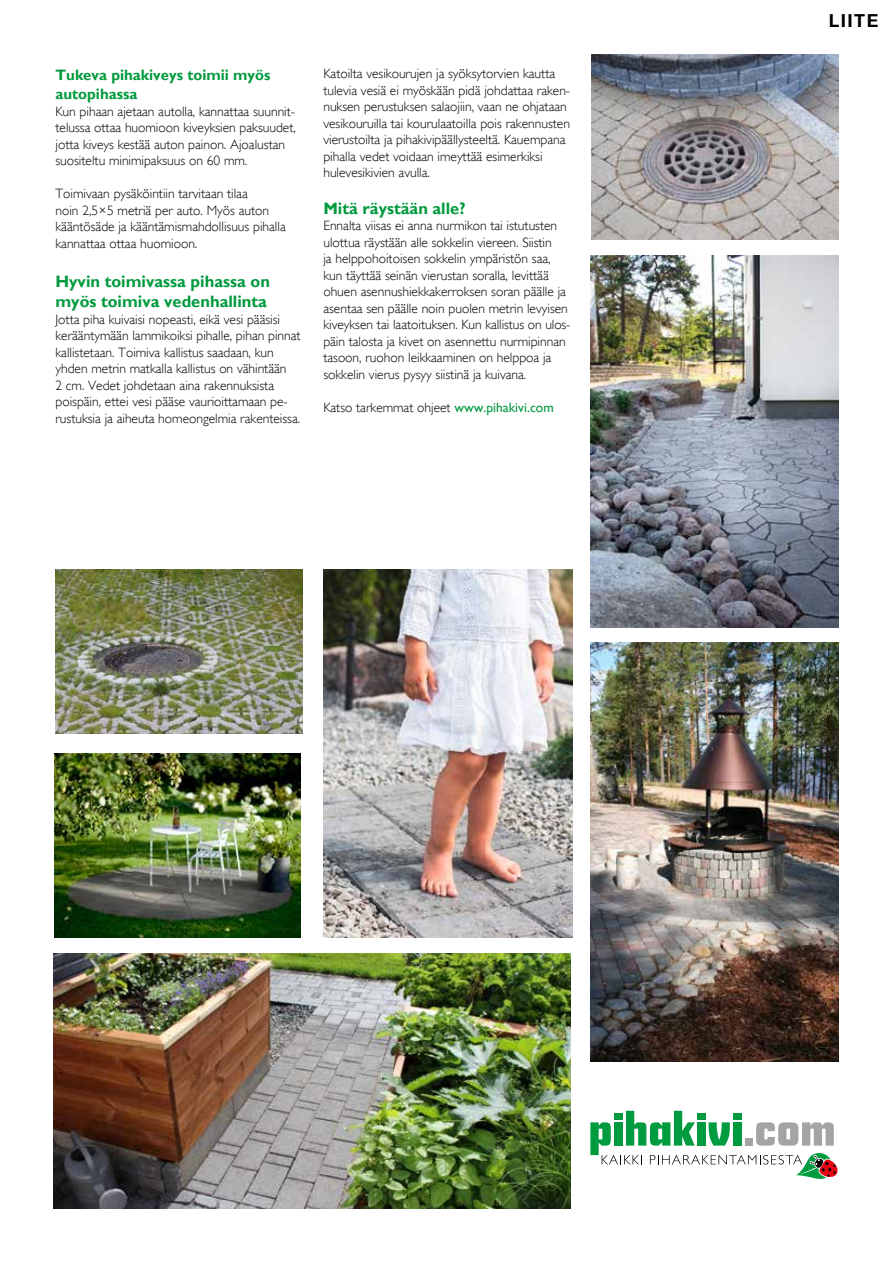
<style>
.page{position:relative;width:893px;height:1263px;background:#fff}
.page>*{position:absolute;margin:0;border:0;box-sizing:border-box;transform-origin:0 0}
.t1{font:700 18px "ABB Neue Helvetica";letter-spacing:.08em;color:#000}
.t2{font:700 16.5px/19.8px "Gill Sans";color:#009a3e}
.t3{font:700 15px/19.8px "Gill Sans";color:#009a3e}
.t4{font:300 13.5px/16.5px "Gill Sans";color:#000}
.s1{font-weight:400;color:#009a3e}
</style>
<div class="page">
<img style="left:55px;top:753px;width:246px;height:184px">
<svg style="left:590px;top:1111px;width:248px;height:68px"></svg>
<img style="left:323px;top:570px;width:249px;height:367px">
<img style="left:55px;top:570px;width:248px;height:164px">
<img style="left:591px;top:54px;width:248px;height:185px">
<img style="left:591px;top:255px;width:247px;height:372px">
<img style="left:53px;top:954px;width:518px;height:255px">
<img style="left:591px;top:643px;width:248px;height:418px">
<p class="t3" style="left:55px;top:65px;width:216px">Tukeva pihakiveys toimii myös autopihassa</p>
<p class="t4" style="left:55px;top:103px;width:242px">Kun pihaan ajetaan autolla, kannattaa suunnit&shy;telussa ottaa huomioon kiveyksien paksuudet, jotta kiveys kestää auton painon. Ajoalustan suositeltu minimipaksuus on 60 mm.</p>
<p class="t4" style="left:55px;top:186px;width:232px">Toimivaan pysäköintiin tarvitaan tilaa<br>noin 2,5×5 metriä per auto. Myös auton kääntösäde ja kääntämismahdollisuus pihalla kannattaa ottaa huomioon.</p>
<p class="t2" style="left:55px;top:272px;width:216px">Hyvin toimivassa pihassa on myös toimiva vedenhallinta</p>
<p class="t4" style="left:55px;top:311px;width:247px">Jotta piha kuivaisi nopeasti, eikä vesi pääsisi kerääntymään lammikoiksi pihalle, pihan pinnat kallistetaan. Toimiva kallistus saadaan, kun yhden metrin matkalla kallistus on vähintään<br>2 cm. Vedet johdetaan aina rakennuksista poispäin, ettei vesi pääse vaurioittamaan pe&shy;rustuksia ja aiheuta homeongelmia rakenteissa.</p>
<p class="t4" style="left:323px;top:66px;width:248px">Katoilta vesikourujen ja syöksytorvien kautta tulevia vesiä ei myöskään pidä johdattaa raken&shy;nuksen perustuksen salaojiin, vaan ne ohjataan vesikouruilla tai kourulaatoilla pois rakennusten vierustoilta ja pihakivipäällysteeltä. Kauempana pihalla vedet voidaan imeyttää esimerkiksi hulevesikivien avulla.</p>
<p class="t2" style="left:323px;top:198px;width:144px">Mitä räystään alle?</p>
<p class="t4" style="left:323px;top:218px;width:248px">Ennalta viisas ei anna nurmikon tai istutusten ulottua räystään alle sokkelin viereen. Siistin<br>ja helppohoitoisen sokkelin ympäristön saa, kun täyttää seinän vierustan soralla, levittää ohuen asennushiekkakerroksen soran päälle ja asentaa sen päälle noin puolen metrin levyisen kiveyksen tai laatoituksen. Kun kallistus on ulos&shy;päin talosta ja kivet on asennettu nurmipinnan tasoon, ruohon leikkaaminen on helppoa ja sokkelin vierus pysyy siistinä ja kuivana.</p>
<p class="t4" style="left:323px;top:399px;width:232px">Katso tarkemmat ohjeet <span class="s1">www.pihakivi.com</span></p>
<h1 class="t1" style="left:829px;top:9px;width:51px">LIITE</h1>
</div>
